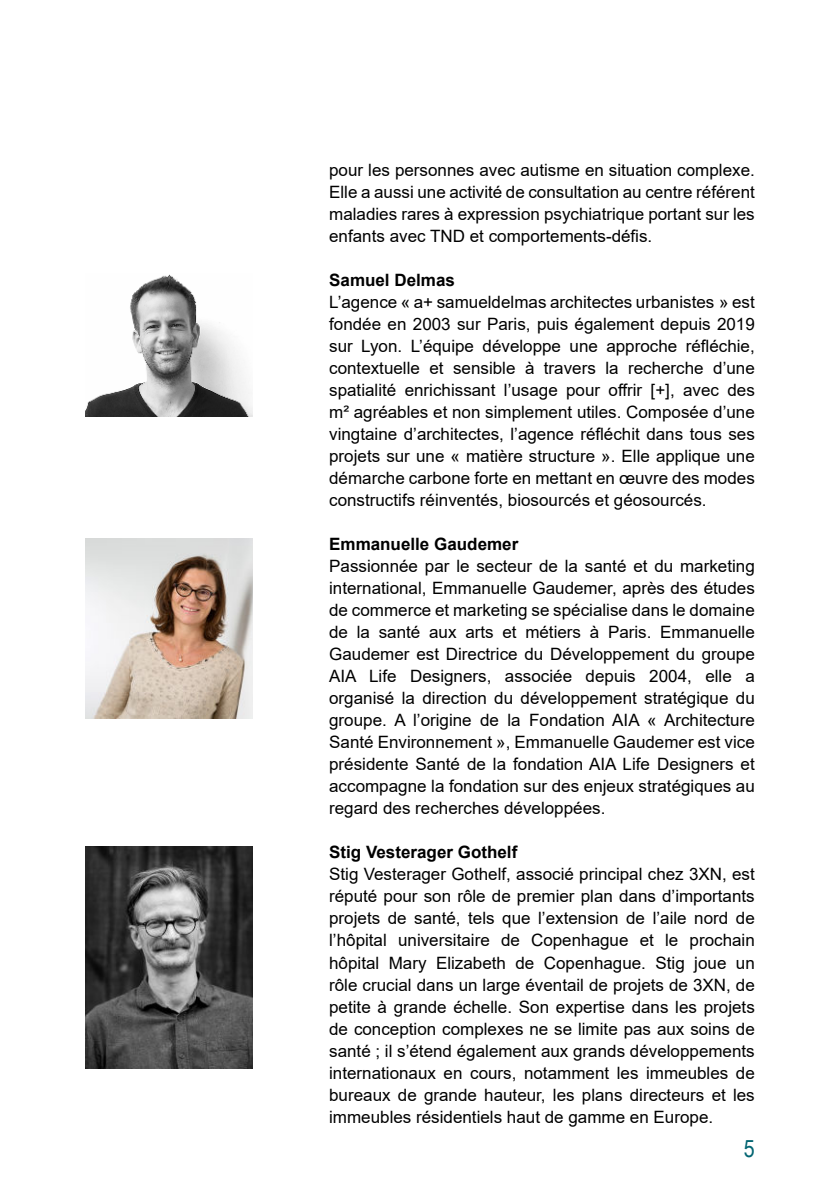
<style>
.page{position:relative;width:840px;height:1191px;background:#fff}
.page>*{position:absolute;margin:0;border:0;box-sizing:border-box;transform-origin:0 0}
.t1{font:24px "Arial Narrow";color:#036572}
.t2{font:17px/22px "Arial";color:#000;text-align:justify}
.t3{font:700 17px "Arial";color:#000}
.s1{font-weight:700}
.s2{color:#fff}
</style>
<div class="page">
<img style="left:85px;top:274px;width:167px;height:143px">
<img style="left:85px;top:539px;width:167px;height:180px">
<img style="left:85px;top:846px;width:167px;height:222px">
<p class="t2" style="left:329px;top:161px;width:427px">pour les personnes avec autisme en situation complexe.<br>Elle a aussi une activité de consultation au centre référent maladies rares à expression psychiatrique portant sur les enfants avec TND et comportements-défis.</p>
<p class="t2" style="left:329px;top:271px;width:427px;text-align:left"><span class="s1">Samuel Delmas<br></span>L’agence « a+ samueldelmas architectes urbanistes<span class="s2">.</span>» est fondée en 2003 sur Paris, puis également depuis 2019 sur Lyon. L’équipe développe une approche réfléchie, contextuelle et sensible à travers la recherche d’une spatialité enrichissant l’usage pour offrir [+], avec des m² agréables et non simplement utiles. Composée d’une vingtaine d’architectes, l’agence réfléchit dans tous ses projets sur une « matière structure ». Elle applique une démarche carbone forte en mettant en œuvre des modes constructifs réinventés, biosourcés et géosourcés.</p>
<p class="t3" style="left:329px;top:538px;width:190px">Emmanuelle Gaudemer</p>
<p class="t2" style="left:329px;top:557px;width:427px">Passionnée par le secteur de la santé et du marketing international, Emmanuelle Gaudemer, après des études de commerce et marketing se spécialise dans le domaine de la santé aux arts et métiers à Paris. Emmanuelle Gaudemer est Directrice du Développement du groupe AIA Life Designers, associée depuis 2004, elle a organisé la direction du développement stratégique du groupe. A l’origine de la Fondation AIA « Architecture Santé Environnement », Emmanuelle Gaudemer est vice présidente Santé de la fondation AIA Life Designers et accompagne la fondation sur des enjeux stratégiques au regard des recherches développées.</p>
<p class="t3" style="left:329px;top:846px;width:189px">Stig Vesterager Gothelf</p>
<p class="t2" style="left:329px;top:865px;width:427px">Stig Vesterager Gothelf, associé principal chez 3XN, est réputé pour son rôle de premier plan dans d’importants projets de santé, tels que l’extension de l’aile nord de l’hôpital universitaire de Copenhague et le prochain hôpital Mary Elizabeth de Copenhague. Stig joue un rôle crucial dans un large éventail de projets de 3XN, de petite à grande échelle. Son expertise dans les projets de conception complexes ne se limite pas aux soins de santé ; il s’étend également aux grands développements internationaux en cours, notamment les immeubles de bureaux de grande hauteur, les plans directeurs et les immeubles résidentiels haut de gamme en Europe.</p>
<h1 class="t1" style="left:743px;top:1134px;width:12px">5</h1>
</div>
